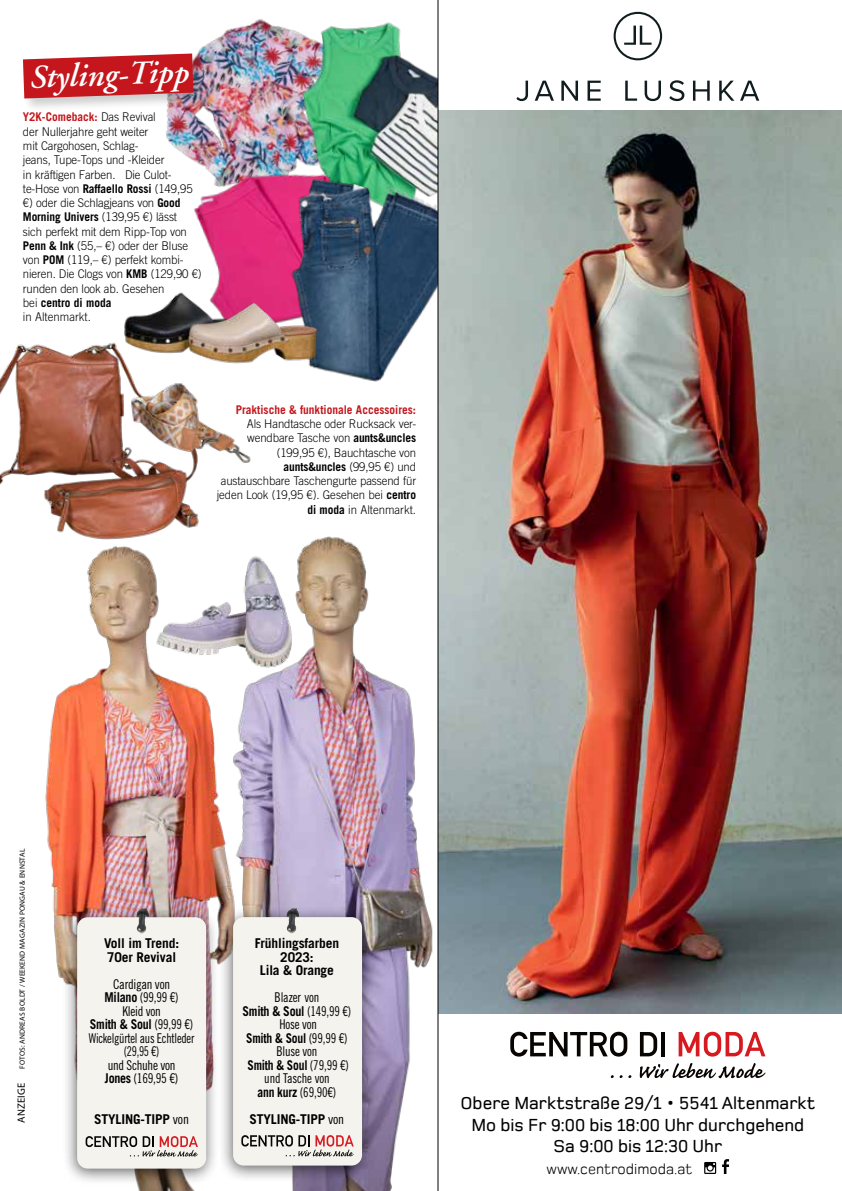
<style>
.page{position:relative;width:842px;height:1191px;background:#fff}
.page>*{position:absolute;margin:0;border:0;box-sizing:border-box;transform-origin:0 0}
.t1{font:italic 600 33px "Adobe Garamond";color:#fff}
.t2{font:500 18px/21.6px "Foundry Monoline";color:#000;text-align:center}
.t3{font:15px "Foundry Monoline";color:#000}
.t4{font:700 13.5px/13.5px "Trade Gothic LT Std";letter-spacing:-.01em;color:#000}
.t5{font:13.5px/13.5px "Trade Gothic LT Std Cn 18";letter-spacing:-.02em;color:#000;text-align:center;scale:.89 1}
.t6{font:13.5px/13.5px "Trade Gothic LT Std Cn 18";letter-spacing:-.02em;color:#000;text-align:center;scale:.92 1}
.t7{font:700 13.5px "Trade Gothic LT Std";letter-spacing:-.01em;color:#000;scale:.89 1}
.t8{font:700 13.5px "Trade Gothic LT Std";letter-spacing:-.01em;color:#000;scale:.86 1}
.t9{font:13.5px/13.5px "Trade Gothic LT Std Cn 18";letter-spacing:-.02em;color:#000;text-align:center;scale:.95 1}
.t10{font:300 12px/14.2px "Trade Gothic LT Std";letter-spacing:-.01em;color:#000;text-align:right;scale:.95 1}
.t11{font:700 12px "Trade Gothic LT Std";color:#c4161c;scale:.95 1}
.t12{font:10.5px "Myriad Pro";letter-spacing:.02em;color:#000}
.t13{font:7.5px "Myriad Pro";letter-spacing:.02em;color:#000}
.s1{font-weight:700;color:#c4161c}
.s2{font-weight:700}
.s3{font-family:"Trade Gothic LT Std";font-weight:700}
.s4{font-family:"Trade Gothic LT Std Cn 18";font-weight:400}
</style>
<div class="page">
<img style="left:166px;top:18px;width:121px;height:146px">
<img style="left:287px;top:12px;width:151px;height:152px">
<img style="left:194px;top:164px;width:74px;height:125px">
<img style="left:45px;top:546px;width:186px;height:645px">
<img style="left:231px;top:523px;width:207px;height:668px">
<div style="left:62px;top:906px;width:157px;height:279px;background:#000;opacity:.6"></div>
<div style="left:77px;top:917px;width:129px;height:251px;background:#f4f3ee;border-radius:11px"></div>
<svg style="left:86px;top:1136px;width:112px;height:20px"></svg>
<div style="left:218px;top:906px;width:157px;height:276px;background:#000;opacity:.6"></div>
<div style="left:233px;top:917px;width:129px;height:248px;background:#f4f3ee;border-radius:11px"></div>
<img style="left:286px;top:908px;width:14px;height:26px">
<svg style="left:241px;top:1135px;width:113px;height:21px"></svg>
<img style="left:136px;top:908px;width:14px;height:26px">
<img style="left:151px;top:551px;width:153px;height:122px">
<img style="left:0;top:342px;width:132px;height:143px">
<img style="left:40px;top:449px;width:159px;height:91px">
<img style="left:127px;top:377px;width:124px;height:87px">
<img style="left:268px;top:164px;width:170px;height:234px">
<img style="left:121px;top:289px;width:200px;height:78px">
<div style="left:21px;top:51px;width:186px;height:61px;background:#000;opacity:.2"></div>
<svg style="left:23px;top:54px;width:170px;height:44px;background:#c72d32"></svg>
<img style="left:438px;top:0;width:404px;height:1191px">
<h1 class="t1" style="left:28px;top:59px;width:161px;rotate:-2deg">Styling-Tipp</h1>
<p class="t10" style="left:23px;top:110px;width:190px;text-align:left"><span class="s1">Y2K-Comeback:</span> Das Revival<br>der Nullerjahre geht weiter<br>mit Cargohosen, Schlag-<br>jeans, Tupe-Tops und -Kleider<br>in kräftigen Farben. Die Culot&shy;te-Hose von <span class="s2">Raffaello Rossi</span> (149,95 €) oder die Schlagjeans von <span class="s2">Good<br>Morning Univers</span> (139,95 €) lässt<br>sich perfekt mit dem Ripp-Top von<br><span class="s2">Penn &amp; Ink</span> (55,– €) oder der Bluse von <span class="s2">POM</span> (119,– €) perfekt kombi&shy;nieren. Die Clogs von <span class="s2">KMB</span> (129,90 €) runden den look ab. Gesehen<br>bei <span class="s2">centro di moda<br></span>in Altenmarkt.</p>
<p class="t11" style="left:236px;top:402px;width:191px">Praktische &amp; funktionale Accessoires:</p>
<p class="t10" style="left:217px;top:416px;width:211px">Als Handtasche oder Rucksack ver&shy;wendbare Tasche von <span class="s2">aunts&amp;uncles </span>(199,95 €), Bauchtasche von <span class="s2">aunts&amp;uncles</span> (99,95 €) und austauschbare Taschengurte passend für jeden Look (19,95 €). Gesehen bei <span class="s2">centro di moda</span> in Altenmarkt.</p>
<p class="t13" style="left:18px;top:1069px;width:221px;rotate:-90deg">FOTOS: ANDREAS BOLDT / WEEKEND MAGAZIN PONGAU &amp; ENNSTAL</p>
<p class="t12" style="left:15px;top:1122px;width:42px;rotate:-90deg">ANZEIGE</p>
<p class="t4" style="left:104px;top:936px;width:77px">Voll im Trend:<br>70er Revival</p>
<p class="t9" style="left:105px;top:977px;width:80px">Cardigan von<br><span class="s3">Milano</span> (99,99 €)<br>Kleid von</p>
<p class="t7" style="left:90px;top:1016px;width:118px">Smith &amp; Soul <span class="s4">(99,99 €)</span></p>
<p class="t5" style="left:89px;top:1031px;width:120px">Wickelgürtel aus Echtleder (29,95 €)<br>und Schuhe von<br><span class="s3">Jones</span> (169,95 €)</p>
<p class="t4" style="left:94px;top:1112px;width:96px">STYLING-TIPP <span class="s4">von</span></p>
<p class="t4" style="left:255px;top:936px;width:86px;text-align:center">Frühlingsfarben<br>2023:<br>Lila &amp; Orange</p>
<p class="t6" style="left:275px;top:990px;width:50px">Blazer von</p>
<p class="t7" style="left:242px;top:1002px;width:124px">Smith &amp; Soul <span class="s4">(149,99 €)</span></p>
<p class="t6" style="left:279px;top:1017px;width:43px">Hose von</p>
<p class="t8" style="left:246px;top:1029px;width:119px">Smith &amp; Soul <span class="s4">(99,99 €)</span></p>
<p class="t6" style="left:276px;top:1044px;width:46px">Bluse von</p>
<p class="t8" style="left:248px;top:1056px;width:119px">Smith &amp; Soul <span class="s4">(79,99 €)</span></p>
<p class="t6" style="left:258px;top:1071px;width:87px">und Tasche von <span class="s3">ann kurz</span> (69,90€)</p>
<p class="t4" style="left:250px;top:1112px;width:96px">STYLING-TIPP <span class="s4">von</span></p>
<h2 class="t2" style="left:460px;top:1092px;width:356px">Obere Marktstraße 29/1 • 5541 Altenmarkt<br>Mo bis Fr 9:00 bis 18:00 Uhr durchgehend<br>Sa 9:00 bis 12:30 Uhr</h2>
<p class="t3" style="left:547px;top:1161px;width:147px">www.centrodimoda.at</p>
</div>
